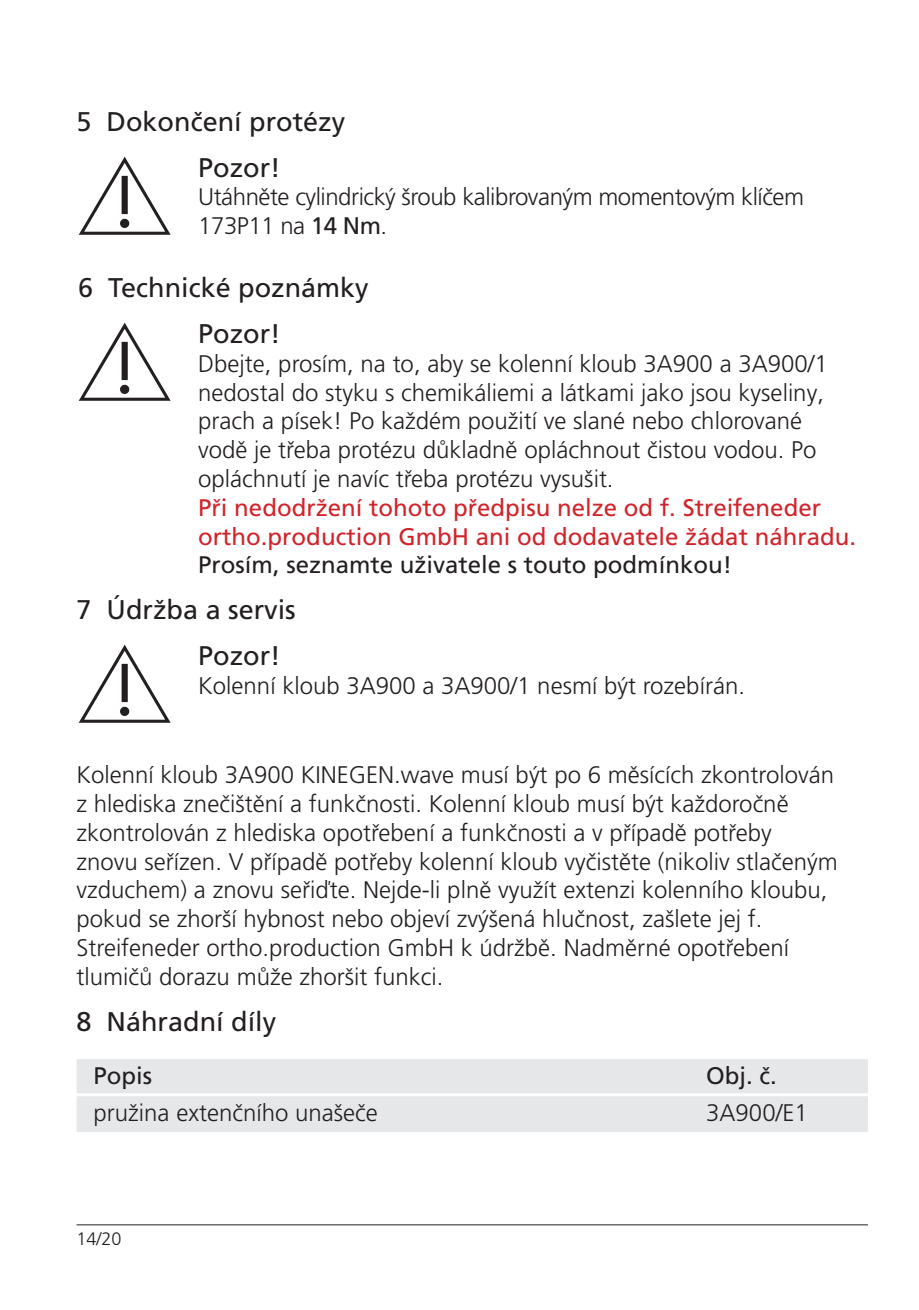
<style>
.page{position:relative;width:919px;height:1310px;background:#fff}
.page>*{position:absolute;margin:0;border:0;box-sizing:border-box;transform-origin:0 0}
.t1{font:27px/45.9px "Frutiger LT Pro";color:#231f20}
.t2{font:300 24px/28.8px "Frutiger LT Pro";color:#231f20}
.t3{font:24px/28.8px "Frutiger LT Pro";color:#d1232a}
.t4{font:300 24px/28.8px "Frutiger LT Pro";letter-spacing:-.02em;color:#231f20}
.t5{font:24px "Frutiger LT Pro";color:#231f20}
.t6{font:300 18px "Frutiger LT Pro";color:#231f20}
.s1{font-weight:400}
</style>
<div class="page">
<hr style="left:77px;top:1224px;width:790px;height:1px;background:#6c6d70">
<img style="left:78px;top:156px;width:93px;height:79px">
<img style="left:78px;top:323px;width:93px;height:78px">
<img style="left:78px;top:644px;width:93px;height:79px">
<div style="left:77px;top:1059px;width:790px;height:73px;background:#e6e7e9"></div>
<hr style="left:77px;top:1093px;width:612px;height:3px;background:#fff">
<hr style="left:689px;top:1093px;width:178px;height:3px;background:#fff">
<p class="t1" style="left:198px;top:99px;width:148px;text-indent:-122px">5 Dokončení protézy<br>Pozor!</p>
<p class="t4" style="left:198px;top:183px;width:607px">Utáhněte cylindrický šroub kalibrovaným momentovým klíčem<br>173P11 na <span class="s1">14 Nm</span>.</p>
<p class="t1" style="left:198px;top:265px;width:172px;text-indent:-120px">6 Technické poznámky<br>Pozor!</p>
<p class="t2" style="left:198px;top:349px;width:631px">Dbejte, prosím, na to, aby se kolenní kloub 3A900 a 3A900/1 nedostal do styku s chemikáliemi a látkami jako jsou kyseliny, prach a písek! Po každém použití ve slané nebo chlorované vodě je třeba protézu důkladně opláchnout čistou vodou. Po opláchnutí je navíc třeba protézu vysušit.</p>
<p class="t3" style="left:198px;top:493px;width:659px">Při nedodržení tohoto předpisu nelze od f. Streifeneder ortho.production GmbH ani od dodavatele žádat náhradu.</p>
<p class="t5" style="left:198px;top:551px;width:535px">Prosím, seznamte uživatele s touto podmínkou!</p>
<p class="t1" style="left:198px;top:587px;width:99px;text-indent:-122px">7 Údržba a servis<br>Pozor!</p>
<p class="t2" style="left:198px;top:671px;width:548px">Kolenní kloub 3A900 a 3A900/1 nesmí být rozebírán.</p>
<p class="t2" style="left:77px;top:760px;width:762px">Kolenní kloub 3A900 KINEGEN.wave musí být po 6 měsících zkontrolován z hlediska znečištění a funkčnosti. Kolenní kloub musí být každoročně zkontrolován z hlediska opotřebení a funkčnosti a v případě potřeby znovu seřízen. V případě potřeby kolenní kloub vyčistěte (nikoliv stlačeným vzduchem) a znovu seřiďte. Nejde-li plně využít extenzi kolenního kloubu, pokud se zhorší hybnost nebo objeví zvýšená hlučnost, zašlete jej f.<br>Streifeneder ortho.production GmbH k údržbě. Nadměrné opotřebení tlumičů dorazu může zhoršit funkci.</p>
<p class="t1" style="left:77px;top:998px;width:201px">8 Náhradní díly</p>
<p class="t5" style="left:94px;top:1061px;width:60px">Popis</p>
<p class="t5" style="left:706px;top:1061px;width:72px">Obj. č.</p>
<p class="t2" style="left:94px;top:1098px;width:286px">pružina extenčního unašeče</p>
<p class="t2" style="left:706px;top:1098px;width:103px">3A900/E1</p>
<p class="t6" style="left:77px;top:1228px;width:47px">14/20</p>
</div>
